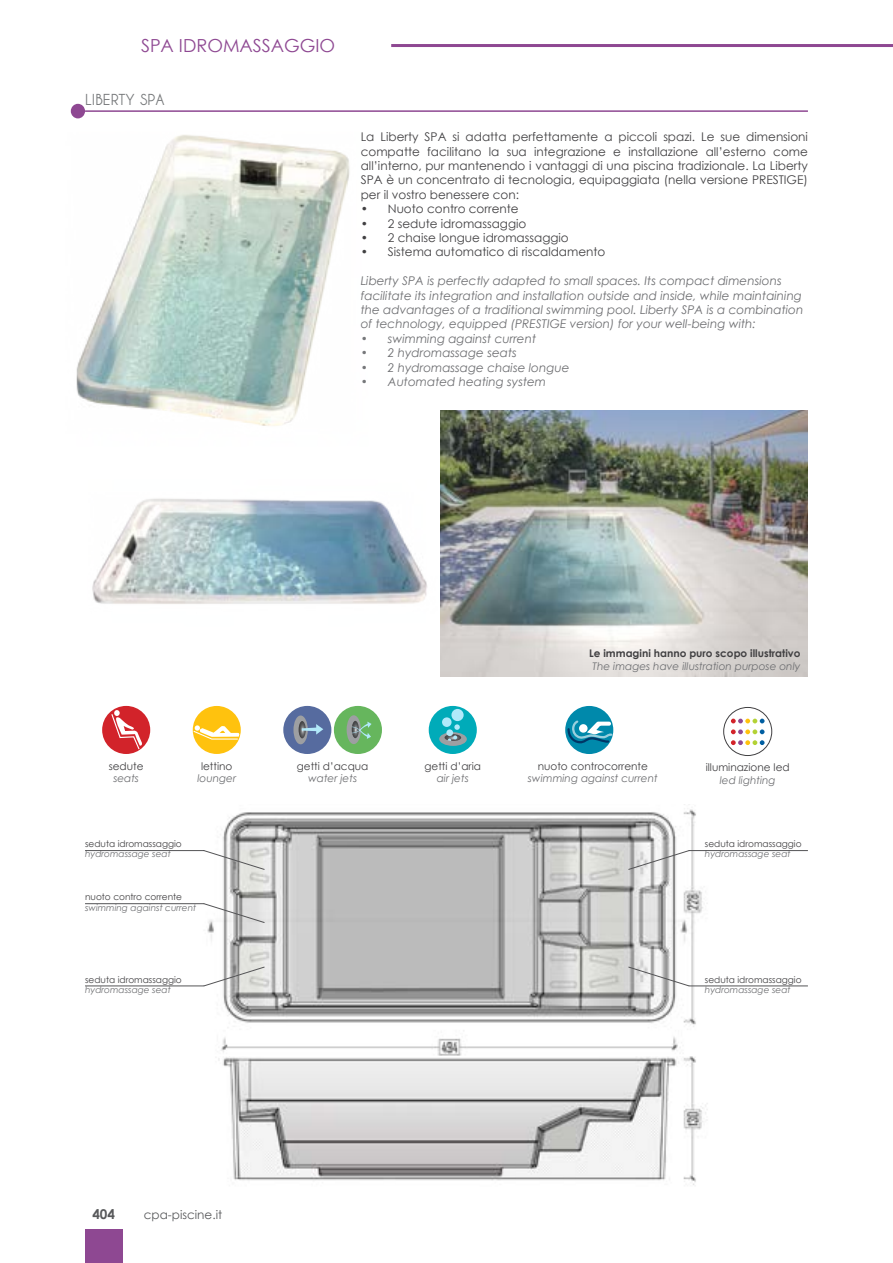
<style>
.page{position:relative;width:893px;height:1263px;background:#fff}
.page>*{position:absolute;margin:0;border:0;box-sizing:border-box;transform-origin:0 0}
.t1{font:18px "Century Gothic";color:#8e4892}
.t2{font:700 15px "Caviar Dreams";color:#757779}
.t3{font:700 13.5px "Century Gothic";color:#58595b}
.t4{font:12px/14.4px "Century Gothic";color:#414042;text-align:justify}
.t5{font:italic 12px/14.4px "Century Gothic";color:#6d6e71}
.t6{font:12px "Century Gothic";color:#58595b}
.t7{font:italic 10.5px "Century Gothic";color:#6d6e71}
.t8{font:10.5px "Century Gothic";color:#414042}
.t9{font:700 10.5px "Century Gothic";color:#414042}
.t10{font:9px "Century Gothic";color:#414042}
.t11{font:italic 9px "Century Gothic";color:#6d6e71}
.s1{font-family:"Futura";font-weight:300;color:#76777a}
</style>
<div class="page">
<div style="left:85px;top:1229px;width:37px;height:34px;background:#8e4892"></div>
<hr style="left:391px;top:44px;width:502px;height:3px;background:#8e4892">
<img style="left:207px;top:804px;width:496px;height:252px">
<hr style="left:85px;top:110px;width:723px;height:2px;background:#8e4892">
<img style="left:440px;top:410px;width:368px;height:266px">
<div style="left:102px;top:706px;width:48px;height:48px;background:#d2232a;border-radius:50%"></div>
<svg style="left:110px;top:710px;width:33px;height:40px"></svg>
<div style="left:283px;top:706px;width:48px;height:48px;background:#566b9f;border-radius:50%"></div>
<div style="left:293px;top:715px;width:15px;height:29px;background:#9d9fa2;border-radius:50%"></div>
<svg style="left:299px;top:721px;width:24px;height:17px"></svg>
<div style="left:334px;top:706px;width:48px;height:48px;background:#66b65d;border-radius:50%"></div>
<div style="left:347px;top:715px;width:14px;height:29px;background:#9d9fa2;border-radius:50%"></div>
<svg style="left:352px;top:721px;width:20px;height:18px"></svg>
<div style="left:429px;top:706px;width:48px;height:48px;background:#00abb9;border-radius:50%"></div>
<svg style="left:439px;top:732px;width:28px;height:14px"></svg>
<div style="left:442px;top:717px;width:10px;height:10px;background:#b1e9fa;border-radius:50%"></div>
<div style="left:451px;top:709px;width:13px;height:12px;background:#b1e9fa;border-radius:50%"></div>
<svg style="left:445px;top:724px;width:16px;height:19px"></svg>
<div style="left:193px;top:706px;width:48px;height:48px;background:#ffc20e;border-radius:50%"></div>
<svg style="left:192px;top:725px;width:49px;height:15px"></svg>
<div style="left:723px;top:707px;width:49px;height:49px;border:1px solid #414042;border-radius:50%"></div>
<svg style="left:731px;top:719px;width:33px;height:4px"></svg>
<svg style="left:731px;top:729px;width:33px;height:5px"></svg>
<svg style="left:731px;top:740px;width:33px;height:5px"></svg>
<div style="left:565px;top:706px;width:48px;height:48px;background:#0089ab;border-radius:50%"></div>
<svg style="left:566px;top:719px;width:48px;height:25px"></svg>
<svg style="left:85px;top:849px;width:181px;height:21px"></svg>
<svg style="left:627px;top:849px;width:181px;height:21px"></svg>
<svg style="left:85px;top:966px;width:181px;height:21px"></svg>
<svg style="left:627px;top:966px;width:181px;height:21px"></svg>
<svg style="left:85px;top:902px;width:181px;height:22px"></svg>
<img style="left:218px;top:1056px;width:490px;height:129px">
<img style="left:92px;top:434px;width:361px;height:221px">
<img style="left:70px;top:103px;width:309px;height:351px">
<h1 class="t1" style="left:141px;top:33px;width:196px">SPA IDROMASSAGGIO</h1>
<p class="t2" style="left:85px;top:91px;width:81px">LIBERTY spa</p>
<p class="t4" style="left:361px;top:129px;width:449px">La Liberty SPA si adatta perfettamente a piccoli spazi. Le sue dimensioni compatte facilitano la sua integrazione e installazione all’esterno come all’interno, pur mantenendo i vantaggi di una piscina tradizionale. La Liberty SPA è un concentrato di tecnologia, equipaggiata (nella versione PRESTIGE) per il vostro benessere con:</p>
<p class="t4" style="left:361px;top:201px;width:159px">• Nuoto contro corrente</p>
<p class="t4" style="left:361px;top:216px;width:167px">• 2 sedute idromassaggio</p>
<p class="t4" style="left:361px;top:230px;width:209px">• 2 chaise longue idromassaggio</p>
<p class="t4" style="left:361px;top:245px;width:246px">• Sistema automatico di riscaldamento</p>
<p class="t5" style="left:361px;top:273px;width:444px">Liberty SPA is perfectly adapted to small spaces. Its compact dimensions facilitate its integration and installation outside and inside, while maintaining the advantages of a traditional swimming pool. Liberty SPA is a combination of technology, equipped (PRESTIGE version) for your well-being with:</p>
<p class="t5" style="left:361px;top:331px;width:177px"><span class="s1">•</span> swimming against current</p>
<p class="t5" style="left:361px;top:345px;width:157px"><span class="s1">•</span> 2 hydromassage seats</p>
<p class="t5" style="left:361px;top:360px;width:210px"><span class="s1">•</span> 2 hydromassage chaise longue</p>
<p class="t5" style="left:361px;top:374px;width:187px"><span class="s1">•</span> Automated heating system</p>
<p class="t9" style="left:589px;top:646px;width:213px">Le immagini hanno puro scopo illustrativo</p>
<p class="t7" style="left:593px;top:659px;width:209px">The images have illustration purpose only</p>
<p class="t8" style="left:109px;top:758px;width:36px">sedute</p>
<p class="t7" style="left:113px;top:771px;width:27px">seats</p>
<p class="t8" style="left:201px;top:758px;width:33px">lettino</p>
<p class="t7" style="left:197px;top:771px;width:40px">lounger</p>
<p class="t8" style="left:297px;top:758px;width:73px">getti d’acqua</p>
<p class="t7" style="left:308px;top:771px;width:50px">water jets</p>
<p class="t8" style="left:424px;top:758px;width:58px">getti d’aria</p>
<p class="t7" style="left:437px;top:771px;width:33px">air jets</p>
<p class="t8" style="left:538px;top:758px;width:112px">nuoto controcorrente</p>
<p class="t7" style="left:528px;top:771px;width:131px">swimming against current</p>
<p class="t8" style="left:706px;top:760px;width:85px">illuminazione led</p>
<p class="t7" style="left:720px;top:773px;width:57px">led lighting</p>
<p class="t10" style="left:85px;top:837px;width:98px">seduta idromassaggio</p>
<p class="t11" style="left:85px;top:848px;width:87px">hydromassage seat</p>
<p class="t10" style="left:705px;top:837px;width:98px">seduta idromassaggio</p>
<p class="t11" style="left:705px;top:848px;width:87px">hydromassage seat</p>
<p class="t10" style="left:85px;top:891px;width:99px">nuoto contro corrente</p>
<p class="t11" style="left:85px;top:902px;width:113px">swimming against current</p>
<p class="t10" style="left:85px;top:973px;width:98px">seduta idromassaggio</p>
<p class="t11" style="left:85px;top:984px;width:87px">hydromassage seat</p>
<p class="t10" style="left:705px;top:973px;width:98px">seduta idromassaggio</p>
<p class="t11" style="left:705px;top:984px;width:87px">hydromassage seat</p>
<p class="t3" style="left:92px;top:1204px;width:24px">404</p>
<p class="t6" style="left:144px;top:1206px;width:80px">cpa-piscine.it</p>
</div>
